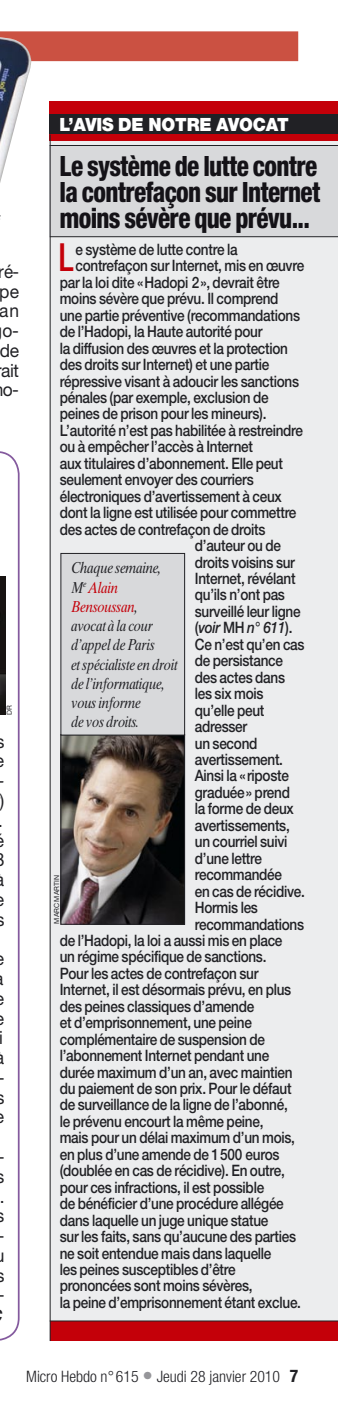
<style>
.page{position:relative;width:338px;height:1409px;background:#fff}
.page>*{position:absolute;margin:0;border:0;box-sizing:border-box;transform-origin:0 0}
.I_ENCADRE_SANS_Texte_L2{font:500 condensed 38.85px "Helvetica Neue";color:#c40009;scale:.86 1}
.titre_avocat{font:800 condensed 28px/26.2px "Helvetica Neue";letter-spacing:-.025em;color:#141217;text-align:justify;scale:.9 1}
.B11__TEXTE_courant__Times___M__Signature{font:900 18.2px "Helvetica Neue";letter-spacing:-.01em;color:#fff;scale:.95 1}
.Actus_roman{font:18.2px/19.8px "Helvetica Neue";letter-spacing:-.02em;color:#212125;scale:.93 1}
.Actus_roman-2{font:18.2px/19.8px "Helvetica Neue";letter-spacing:-.02em;color:#212125;text-align:justify;scale:.95 1}
.I_ENCADRE_SANS_Texte_L2-2{font:500 15.75px "Helvetica Neue";letter-spacing:-.02em;color:#212125;scale:.86 1}
.t1{font:italic 15.75px/19.2px "Times Ten";letter-spacing:-.025em;color:#212125;scale:.83 1}
.t2{font:300 condensed 15.75px "Helvetica Neue";color:#212125}
.I_ENCADRE_SANS_Texte_L2-3{font:italic 500 15.75px "Helvetica Neue";letter-spacing:-.02em;color:#212125;scale:.86 1}
.Z__CREDIT_Photo_NOIR{font:7px "Helvetica Neue";color:#212125}
.s1{font-style:italic}
.s2{font-style:normal}
.s3{color:#c40009}
.s4{font-size:21px;color:#96969a}
.s5{font-weight:700;font-size:17.5px}
</style>
<div class="page">
<div style="left:31px;top:31px;width:267px;height:30px;background:#cb5142"></div>
<div style="left:50px;top:115px;width:287px;height:1206px;background:#ecedee"></div>
<div style="left:50px;top:1321px;width:287px;height:20px;background:#c40009"></div>
<div style="left:50px;top:101px;width:287px;height:40px;background:#c40009"></div>
<div style="left:50px;top:145px;width:287px;height:91px;background:#d8d9db"></div>
<div style="left:50px;top:115px;width:287px;height:19px;background:#212125"></div>
<hr style="left:50px;top:1320px;width:287px;height:1px;background:#212125">
<hr style="left:50px;top:135px;width:1px;height:1206px;background:#212125">
<hr style="left:50px;top:145px;width:287px;height:1px;background:#212125">
<hr style="left:50px;top:236px;width:287px;height:1px;background:#212125">
<img style="left:63px;top:736px;width:120px;height:186px">
<div style="left:61px;top:734px;width:124px;height:190px;border:1px solid #212125"></div>
<div style="left:61px;top:553px;width:123px;height:182px;background:#d8d9db"></div>
<div style="left:61px;top:553px;width:124px;height:182px;border:1px solid #212125"></div>
<svg style="left:0;top:451px;width:20px;height:889px"></svg>
<img style="left:0;top:31px;width:31px;height:152px">
<img style="left:0;top:576px;width:5px;height:138px">
<p class="Actus_roman" style="left:-1px;top:261px;width:23px;text-align:justify">ré&shy;pe an o&shy;de ait o-</p>
<p class="Z__CREDIT_Photo_NOIR" style="left:5px;top:715px;width:11px;rotate:-90deg">DR</p>
<p class="Actus_roman-2" style="left:-3px;top:771px;width:9px"><span class="s1">- </span>) .</p>
<p class="Actus_roman" style="left:-3px;top:1018px;width:9px;line-height:39.6px">i -</p>
<p class="Actus_roman-2" style="left:-3px;top:1136px;width:9px;line-height:39.6px">- . -</p>
<p class="Actus_roman-2" style="left:-3px;top:1285px;width:9px">-</p>
<p class="B11__TEXTE_courant__Times___M__Signature" style="left:60px;top:114px;width:242px">L’AVIS DE NOTRE AVOCAT</p>
<p class="titre_avocat" style="left:60px;top:152px;width:291px">Le système de lutte contre la contrefaçon sur Internet moins sévère que prévu...</p>
<p class="I_ENCADRE_SANS_Texte_L2" style="left:59px;top:234px;width:19px">L</p>
<p class="I_ENCADRE_SANS_Texte_L2-2" style="left:75px;top:240px;width:190px">e système de lutte contre la</p>
<p class="I_ENCADRE_SANS_Texte_L2-2" style="left:75px;top:256px;width:267px">contrefaçon sur Internet, mis en œuvre</p>
<p class="I_ENCADRE_SANS_Texte_L2-2" style="left:60px;top:273px;width:257px">par la loi dite « Hadopi 2 », devrait être</p>
<p class="I_ENCADRE_SANS_Texte_L2-2" style="left:60px;top:289px;width:255px">moins sévère que prévu. Il comprend</p>
<p class="I_ENCADRE_SANS_Texte_L2-2" style="left:60px;top:306px;width:280px">une partie préventive (recommandations</p>
<p class="I_ENCADRE_SANS_Texte_L2-2" style="left:60px;top:322px;width:237px">de l’Hadopi, la Haute autorité pour</p>
<p class="I_ENCADRE_SANS_Texte_L2-2" style="left:60px;top:339px;width:266px">la diffusion des œuvres et la protection</p>
<p class="I_ENCADRE_SANS_Texte_L2-2" style="left:60px;top:355px;width:245px">des droits sur Internet) et une partie</p>
<p class="I_ENCADRE_SANS_Texte_L2-2" style="left:60px;top:372px;width:279px">répressive visant à adoucir les sanctions</p>
<p class="I_ENCADRE_SANS_Texte_L2-2" style="left:60px;top:388px;width:244px">pénales (par exemple, exclusion de</p>
<p class="I_ENCADRE_SANS_Texte_L2-2" style="left:60px;top:404px;width:241px">peines de prison pour les mineurs).</p>
<p class="I_ENCADRE_SANS_Texte_L2-2" style="left:60px;top:421px;width:284px">L’autorité n’est pas habilitée à restreindre</p>
<p class="I_ENCADRE_SANS_Texte_L2-2" style="left:60px;top:437px;width:226px">ou à empêcher l’accès à Internet</p>
<p class="I_ENCADRE_SANS_Texte_L2-2" style="left:60px;top:454px;width:261px">aux titulaires d’abonnement. Elle peut</p>
<p class="I_ENCADRE_SANS_Texte_L2-2" style="left:60px;top:470px;width:227px">seulement envoyer des courriers</p>
<p class="I_ENCADRE_SANS_Texte_L2-2" style="left:60px;top:487px;width:259px">électroniques d’avertissement à ceux</p>
<p class="I_ENCADRE_SANS_Texte_L2-2" style="left:60px;top:503px;width:276px">dont la ligne est utilisée pour commettre</p>
<p class="I_ENCADRE_SANS_Texte_L2-2" style="left:60px;top:520px;width:240px">des actes de contrefaçon de droits</p>
<p class="I_ENCADRE_SANS_Texte_L2-2" style="left:194px;top:536px;width:102px">d’auteur ou de</p>
<p class="I_ENCADRE_SANS_Texte_L2-2" style="left:194px;top:552px;width:118px">droits voisins sur</p>
<p class="I_ENCADRE_SANS_Texte_L2-2" style="left:194px;top:569px;width:118px">Internet, révélant</p>
<p class="I_ENCADRE_SANS_Texte_L2-2" style="left:194px;top:585px;width:106px">qu’ils n’ont pas</p>
<p class="I_ENCADRE_SANS_Texte_L2-2" style="left:194px;top:602px;width:124px">surveillé leur ligne</p>
<p class="I_ENCADRE_SANS_Texte_L2-3" style="left:194px;top:618px;width:115px"><span class="s2">(</span>voir <span class="s2">MH</span> n° 611<span class="s2">).</span></p>
<p class="I_ENCADRE_SANS_Texte_L2-2" style="left:194px;top:635px;width:129px">Ce n’est qu’en cas</p>
<p class="I_ENCADRE_SANS_Texte_L2-2" style="left:194px;top:651px;width:104px">de persistance</p>
<p class="I_ENCADRE_SANS_Texte_L2-2" style="left:194px;top:668px;width:106px">des actes dans</p>
<p class="I_ENCADRE_SANS_Texte_L2-2" style="left:194px;top:684px;width:81px">les six mois</p>
<p class="I_ENCADRE_SANS_Texte_L2-2" style="left:194px;top:701px;width:82px">qu’elle peut</p>
<p class="I_ENCADRE_SANS_Texte_L2-2" style="left:194px;top:717px;width:62px">adresser</p>
<p class="I_ENCADRE_SANS_Texte_L2-2" style="left:194px;top:733px;width:74px">un second</p>
<p class="I_ENCADRE_SANS_Texte_L2-2" style="left:194px;top:750px;width:104px">avertissement.</p>
<p class="I_ENCADRE_SANS_Texte_L2-2" style="left:194px;top:766px;width:111px">Ainsi la « riposte</p>
<p class="I_ENCADRE_SANS_Texte_L2-2" style="left:194px;top:783px;width:112px">graduée » prend</p>
<p class="I_ENCADRE_SANS_Texte_L2-2" style="left:194px;top:799px;width:116px">la forme de deux</p>
<p class="I_ENCADRE_SANS_Texte_L2-2" style="left:194px;top:816px;width:112px">avertissements,</p>
<p class="I_ENCADRE_SANS_Texte_L2-2" style="left:194px;top:832px;width:109px">un courriel suivi</p>
<p class="I_ENCADRE_SANS_Texte_L2-2" style="left:194px;top:849px;width:79px">d’une lettre</p>
<p class="I_ENCADRE_SANS_Texte_L2-2" style="left:194px;top:865px;width:103px">recommandée</p>
<p class="I_ENCADRE_SANS_Texte_L2-2" style="left:194px;top:881px;width:129px">en cas de récidive.</p>
<p class="I_ENCADRE_SANS_Texte_L2-2" style="left:194px;top:898px;width:75px">Hormis les</p>
<p class="I_ENCADRE_SANS_Texte_L2-2" style="left:194px;top:914px;width:128px">recommandations</p>
<p class="I_ENCADRE_SANS_Texte_L2-2" style="left:60px;top:931px;width:260px">de l’Hadopi, la loi a aussi mis en place</p>
<p class="I_ENCADRE_SANS_Texte_L2-2" style="left:60px;top:947px;width:241px">un régime spécifique de sanctions.</p>
<p class="I_ENCADRE_SANS_Texte_L2-2" style="left:60px;top:964px;width:232px">Pour les actes de contrefaçon sur</p>
<p class="I_ENCADRE_SANS_Texte_L2-2" style="left:60px;top:980px;width:270px">Internet, il est désormais prévu, en plus</p>
<p class="I_ENCADRE_SANS_Texte_L2-2" style="left:60px;top:997px;width:227px">des peines classiques d’amende</p>
<p class="I_ENCADRE_SANS_Texte_L2-2" style="left:60px;top:1013px;width:225px">et d’emprisonnement, une peine</p>
<p class="I_ENCADRE_SANS_Texte_L2-2" style="left:60px;top:1030px;width:240px">complémentaire de suspension de</p>
<p class="I_ENCADRE_SANS_Texte_L2-2" style="left:60px;top:1046px;width:245px">l’abonnement Internet pendant une</p>
<p class="I_ENCADRE_SANS_Texte_L2-2" style="left:60px;top:1062px;width:272px">durée maximum d’un an, avec maintien</p>
<p class="I_ENCADRE_SANS_Texte_L2-2" style="left:60px;top:1079px;width:270px">du paiement de son prix. Pour le défaut</p>
<p class="I_ENCADRE_SANS_Texte_L2-2" style="left:60px;top:1095px;width:266px">de surveillance de la ligne de l’abonné,</p>
<p class="I_ENCADRE_SANS_Texte_L2-2" style="left:60px;top:1112px;width:238px">le prévenu encourt la même peine,</p>
<p class="I_ENCADRE_SANS_Texte_L2-2" style="left:60px;top:1128px;width:275px">mais pour un délai maximum d’un mois,</p>
<p class="I_ENCADRE_SANS_Texte_L2-2" style="left:60px;top:1145px;width:257px">en plus d’une amende de 1 500 euros</p>
<p class="I_ENCADRE_SANS_Texte_L2-2" style="left:60px;top:1161px;width:263px">(doublée en cas de récidive). En outre,</p>
<p class="I_ENCADRE_SANS_Texte_L2-2" style="left:60px;top:1178px;width:239px">pour ces infractions, il est possible</p>
<p class="I_ENCADRE_SANS_Texte_L2-2" style="left:60px;top:1194px;width:262px">de bénéficier d’une procédure allégée</p>
<p class="I_ENCADRE_SANS_Texte_L2-2" style="left:60px;top:1210px;width:244px">dans laquelle un juge unique statue</p>
<p class="I_ENCADRE_SANS_Texte_L2-2" style="left:60px;top:1227px;width:276px">sur les faits, sans qu’aucune des parties</p>
<p class="I_ENCADRE_SANS_Texte_L2-2" style="left:60px;top:1243px;width:247px">ne soit entendue mais dans laquelle</p>
<p class="I_ENCADRE_SANS_Texte_L2-2" style="left:60px;top:1260px;width:206px">les peines susceptibles d’être</p>
<p class="I_ENCADRE_SANS_Texte_L2-2" style="left:60px;top:1276px;width:225px">prononcées sont moins sévères,</p>
<p class="I_ENCADRE_SANS_Texte_L2-2" style="left:60px;top:1293px;width:282px">la peine d’emprisonnement étant exclue.</p>
<p class="t1" style="left:71px;top:558px;width:130px">Chaque semaine,<br>M<sup>e</sup> <span class="s3">Alain<br>Bensoussan</span>,<br>avocat à la cour d’appel de Paris<br>et spécialiste en droit de l’informatique, vous informe<br>de vos droits.</p>
<p class="Z__CREDIT_Photo_NOIR" style="left:53px;top:923px;width:50px;rotate:-90deg">MARC MARTIN</p>
<p class="t2" style="left:26px;top:1367px;width:273px">Micro Hebdo n° 615 <span class="s4">•</span> Jeudi 28 janvier 2010 <span class="s5">7</span></p>
</div>
